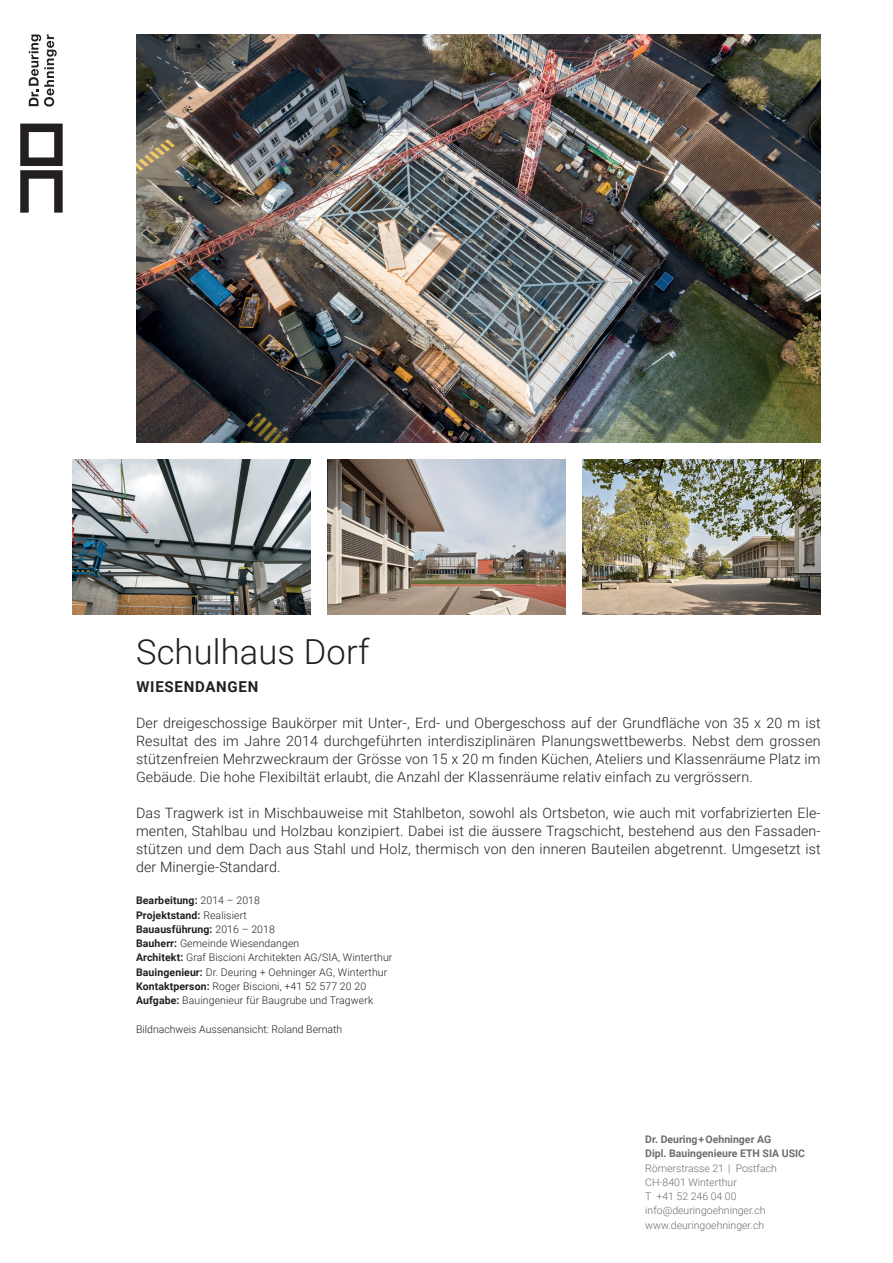
<style>
.page{position:relative;width:893px;height:1263px;background:#fff}
.page>*{position:absolute;margin:0;border:0;box-sizing:border-box;transform-origin:0 0}
.t1{font:300 34.5px "Roboto";letter-spacing:.005em;color:#231f20}
.t2{font:700 15px "Roboto";letter-spacing:.05em;color:#231f20}
.t3{font:300 14.25px/18px "Roboto";letter-spacing:.01em;color:#231f20;text-align:justify}
.t4{font:300 10.5px "Roboto";letter-spacing:.01em;color:#231f20}
.t5{font:300 10.5px/14.2px "Roboto";color:#6c6d70}
.t6{font:700 10.5px "Roboto";letter-spacing:.01em;color:#231f20}
.t7{font:700 10.5px/14.2px "Roboto";color:#6c6d70}
.s1{font-weight:300}
.s2{font-weight:700}
</style>
<div class="page">
<img style="left:136px;top:34px;width:685px;height:408px">
<img style="left:72px;top:459px;width:238px;height:155px">
<img style="left:327px;top:459px;width:239px;height:155px">
<img style="left:583px;top:459px;width:238px;height:155px">
<svg style="left:29px;top:35px;width:28px;height:72px"></svg>
<svg style="left:20px;top:124px;width:43px;height:89px"></svg>
<p class="t1" style="left:136px;top:627px;width:235px">Schulhaus Dorf</p>
<p class="t2" style="left:136px;top:676px;width:123px">WIESENDANGEN</p>
<p class="t3" style="left:136px;top:713px;width:686px">Der dreigeschossige Baukörper mit Unter-, Erd- und Obergeschoss auf der Grundfläche von 35 x 20 m ist Resultat des im Jahre 2014 durchgeführten interdisziplinären Planungswettbewerbs. Nebst dem grossen stützenfreien Mehrzweckraum der Grösse von 15 x 20 m finden Küchen, Ateliers und Klassenräume Platz im Gebäude. Die hohe Flexibiltät erlaubt, die Anzahl der Klassenräume relativ einfach zu vergrössern.</p>
<p class="t3" style="left:136px;top:803px;width:686px">Das Tragwerk ist in Mischbauweise mit Stahlbeton, sowohl als Ortsbeton, wie auch mit vorfabrizierten Ele&shy;menten, Stahlbau und Holzbau konzipiert. Dabei ist die äussere Tragschicht, bestehend aus den Fassaden&shy;stützen und dem Dach aus Stahl und Holz, thermisch von den inneren Bauteilen abgetrennt. Umgesetzt ist der Minergie-Standard.</p>
<p class="t6" style="left:136px;top:893px;width:125px">Bearbeitung: <span class="s1">2014 – 2018</span></p>
<p class="t6" style="left:136px;top:907px;width:112px">Projektstand: <span class="s1">Realisiert</span></p>
<p class="t6" style="left:136px;top:922px;width:140px">Bauausführung: <span class="s1">2016 – 2018</span></p>
<p class="t4" style="left:136px;top:936px;width:165px"><span class="s2">Bauherr:</span> Gemeinde Wiesendangen</p>
<p class="t4" style="left:136px;top:950px;width:258px"><span class="s2">Architekt:</span> Graf Biscioni Architekten AG/SIA, Winterthur</p>
<p class="t4" style="left:136px;top:964px;width:253px"><span class="s2">Bauingenieur:</span> Dr. Deuring + Oehninger AG, Winterthur</p>
<p class="t4" style="left:136px;top:979px;width:232px"><span class="s2">Kontaktperson:</span> Roger Biscioni, +41 52 577 20 20</p>
<p class="t4" style="left:136px;top:993px;width:239px"><span class="s2">Aufgabe:</span> Bauingenieur für Baugrube und Tragwerk</p>
<p class="t4" style="left:136px;top:1021px;width:208px">Bildnachweis Aussenansicht: Roland Bernath</p>
<p class="t7" style="left:645px;top:1132px;width:161px">Dr. Deuring+Oehninger AG<br>Dipl. Bauingenieure ETH SIA USIC</p>
<p class="t5" style="left:645px;top:1160px;width:133px">Römerstrasse 21 | Postfach<br>CH-8401 Winterthur<br>T +41 52 246 04 00 info@deuringoehninger.ch www.deuringoehninger.ch</p>
</div>
